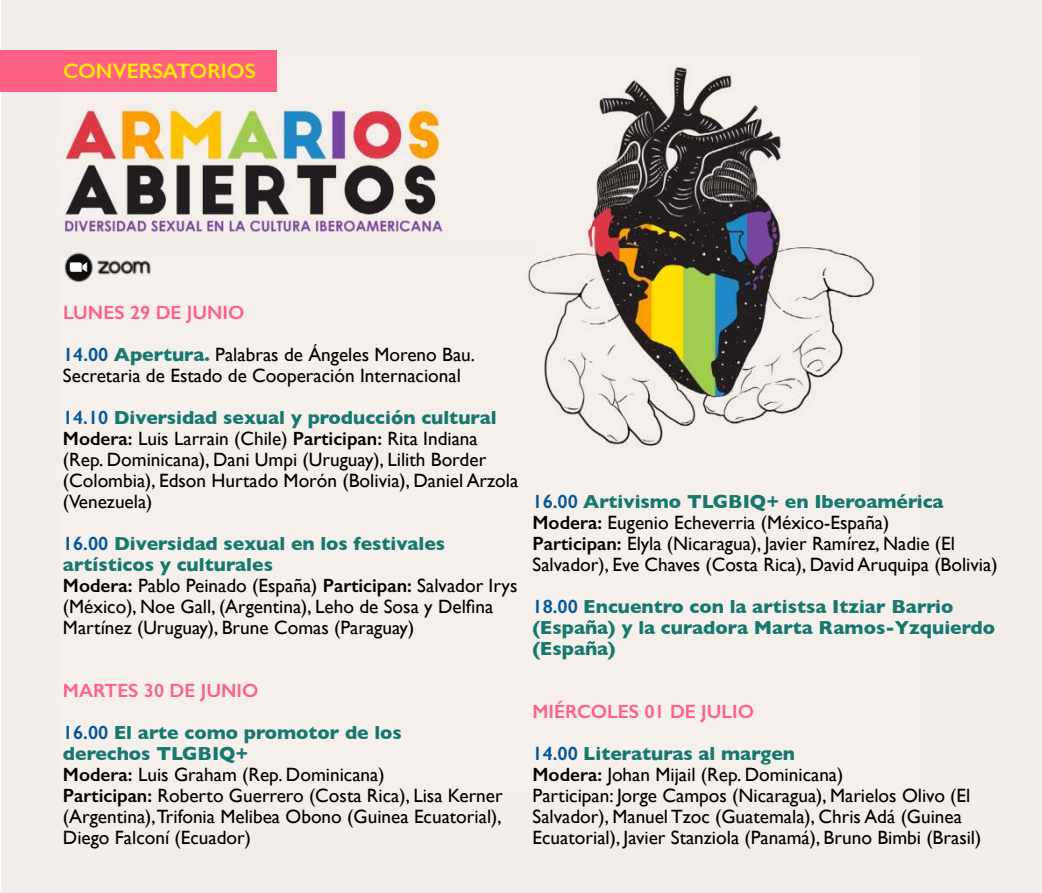
<style>
.page{position:relative;width:1042px;height:893px;background:#fff}
.page>*{position:absolute;margin:0;border:0;box-sizing:border-box;transform-origin:0 0}
.t1{font:600 21px "Gill Sans";color:#ffed00}
.t2{font:19.25px/21px "Gill Sans";color:#000}
.t3{font:700 19.25px/42px "Gill Sans";color:#16786f}
.s1{font-weight:600;color:#ff6185}
.s2{font-weight:600;color:#00579b}
.s3{font-weight:700;color:#16786f}
.s4{font-weight:600}
</style>
<div class="page">
<div style="left:1px;top:0;width:1041px;height:893px;background:#f4eeeb"></div>
<img style="left:60px;top:57px;width:815px;height:392px">
<div style="left:41px;top:233px;width:496px;height:24px;background:#f4eeeb"></div>
<div style="left:0;top:50px;width:276px;height:42px;background:#ff6185"></div>
<img style="left:63px;top:252px;width:88px;height:32px">
<p class="t1" style="left:63px;top:59px;width:194px">CONVERSATORIOS</p>
<p class="t2" style="left:63px;top:293px;width:413px;line-height:42px"><span class="s1">LUNES 29 DE JUNIO<br></span><span class="s2">14.00</span> <span class="s3">Apertura.</span> Palabras de Ángeles Moreno Bau.</p>
<p class="t2" style="left:63px;top:356px;width:435px;line-height:42px">Secretaria de Estado de Cooperación Internacional<br><span class="s2">14.10</span> <span class="s3">Diversidad sexual y producción cultural</span></p>
<p class="t2" style="left:63px;top:429px;width:457px"><span class="s4">Modera:</span> Luis Larrain (Chile) <span class="s4">Participan:</span> Rita Indiana (Rep. Dominicana), Dani Umpi (Uruguay), Lilith Border (Colombia), Edson Hurtado Morón (Bolivia), Daniel Arzola (Venezuela)</p>
<p class="t2" style="left:63px;top:534px;width:456px"><span class="s2">16.00</span> <span class="s3">Diversidad sexual en los festivales artísticos y culturales<br></span><span class="s4">Modera:</span> Pablo Peinado (España) <span class="s4">Participan:</span> Salvador Irys (México), Noe Gall, (Argentina), Leho de Sosa y Delfina Martínez (Uruguay), Brune Comas (Paraguay)</p>
<p class="t3" style="left:63px;top:670px;width:340px"><span class="s1">MARTES 30 DE JUNIO<br></span><span class="s2">16.00</span> El arte como promotor de los</p>
<p class="t2" style="left:63px;top:744px;width:441px"><span class="s3">derechos TLGBIQ+<br></span><span class="s4">Modera:</span> Luis Graham (Rep. Dominicana)<br><span class="s4">Participan:</span> Roberto Guerrero (Costa Rica), Lisa Kerner (Argentina),Trifonia Melibea Obono (Guinea Ecuatorial), Diego Falconí (Ecuador)</p>
<p class="t2" style="left:532px;top:492px;width:466px"><span class="s2">16.00</span> <span class="s3">Artivismo TLGBIQ+ en Iberoamérica </span><span class="s4">Modera:</span> Eugenio Echeverria (México-España)<br><span class="s4">Participan:</span> Elyla (Nicaragua), Javier Ramírez, Nadie (El Salvador), Eve Chaves (Costa Rica), David Aruquipa (Bolivia)</p>
<p class="t3" style="left:532px;top:596px;width:464px;line-height:21px"><span class="s2">18.00</span> Encuentro con la artistsa Itziar Barrio (España) y la curadora Marta Ramos-Yzquierdo (España)</p>
<p class="t3" style="left:532px;top:690px;width:264px"><span class="s1">MIÉRCOLES 01 DE JULIO<br></span><span class="s2">14.00</span> Literaturas al margen</p>
<p class="t2" style="left:532px;top:765px;width:450px"><span class="s4">Modera:</span> Johan Mijail (Rep. Dominicana)<br>Participan: Jorge Campos (Nicaragua), Marielos Olivo (El Salvador), Manuel Tzoc (Guatemala), Chris Adá (Guinea Ecuatorial), Javier Stanziola (Panamá), Bruno Bimbi (Brasil)</p>
</div>
